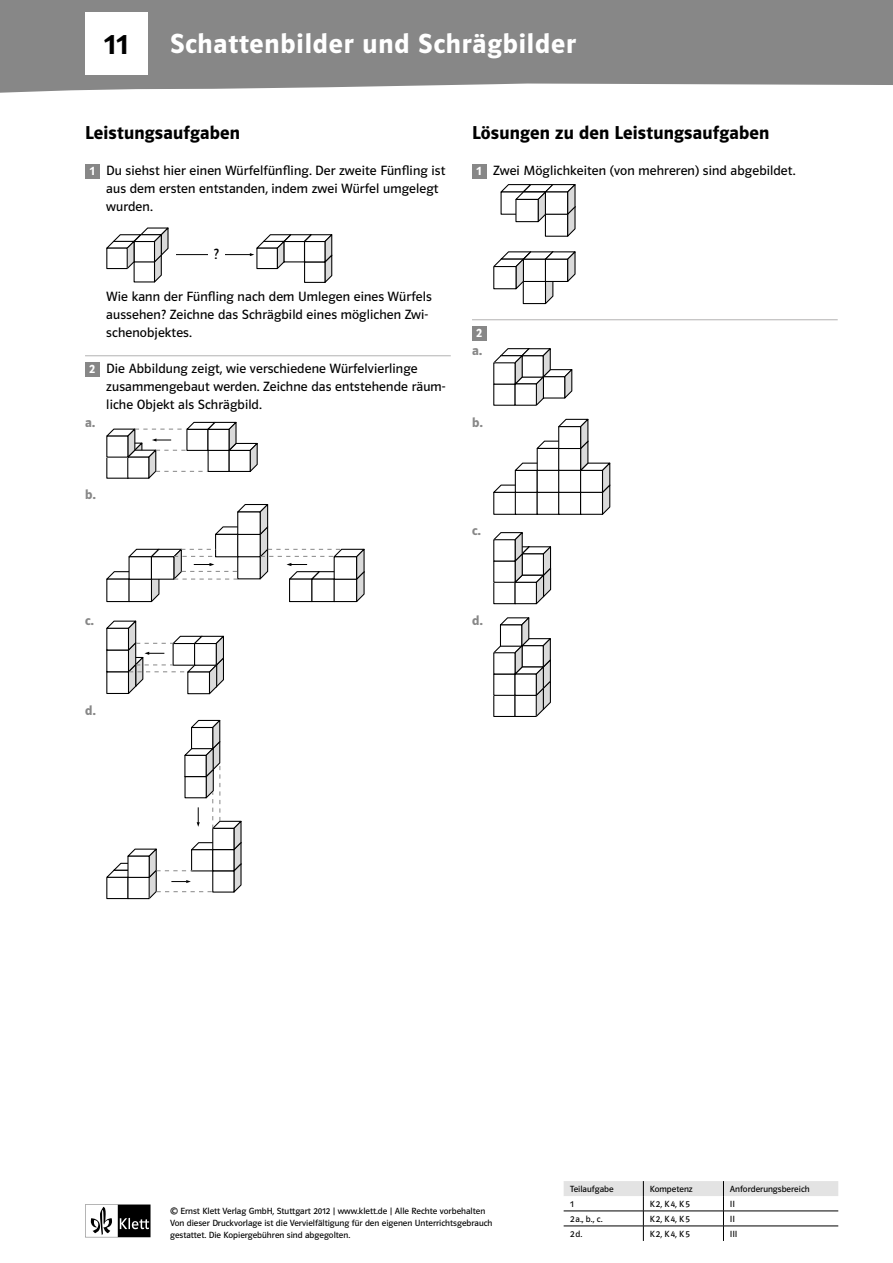
<style>
.page{position:relative;width:893px;height:1263px;background:#fff}
.page>*{position:absolute;margin:0;border:0;box-sizing:border-box;transform-origin:0 0}
.mb_bb_polo_Lerneinhe{font:27.75px "Polo MA11 K Hfett";letter-spacing:.03em;color:#fff}
.mb_bb_polo_Doppelsei{font:27.75px "Polo MA11 K Hfett";color:#000}
.mb_bb_polo_Überschri{font:18.75px "Polo MA11 K Hfett";letter-spacing:.01em;color:#000}
.t1{font:15px "Polo MA11 K Buch";color:#000}
.mb_bb_polo_Aufgaben{font:13.5px/18px "Polo MA11 K Buch";letter-spacing:.01em;color:#000}
.mb_bb_Aufgaben_ohne{font:13.5px/18px "Polo MA11 K Buch";letter-spacing:.01em;color:#000}
.mb_bb_Aufgaben_ABC{font:13.5px "Polo MA11 K Hfett";color:#878787}
.t2{font:12px "Polo MA11 K Hfett";color:#fff}
.Fusszeile{font:9px/12px "Polo ST11 K Buch";color:#000}
</style>
<div class="page">
<svg style="left:0;top:0;width:893px;height:93px;background:#909090"></svg>
<svg style="left:85px;top:1204px;width:66px;height:33px"></svg>
<hr style="left:472px;top:319px;width:366px;height:1px;background:#b3b2b2">
<svg style="left:500px;top:184px;width:76px;height:53px"></svg>
<div style="left:545px;top:191px;width:23px;height:24px;background:#fff;border:1px solid #000"></div>
<svg style="left:493px;top:251px;width:83px;height:53px"></svg>
<div style="left:494px;top:267px;width:22px;height:22px;background:#fff"></div>
<div style="left:493px;top:266px;width:23px;height:23px;border:1px solid #000"></div>
<svg style="left:493px;top:348px;width:79px;height:58px"></svg>
<div style="left:494px;top:363px;width:21px;height:21px;background:#fff"></div>
<div style="left:493px;top:362px;width:23px;height:23px;border:1px solid #000"></div>
<svg style="left:493px;top:419px;width:117px;height:96px"></svg>
<div style="left:558px;top:426px;width:23px;height:23px;background:#fff;border:1px solid #000"></div>
<svg style="left:493px;top:532px;width:58px;height:72px"></svg>
<div style="left:494px;top:540px;width:21px;height:21px;background:#fff"></div>
<div style="left:493px;top:539px;width:23px;height:23px;border:1px solid #000"></div>
<svg style="left:493px;top:617px;width:58px;height:100px"></svg>
<div style="left:500px;top:624px;width:22px;height:23px;background:#fff;border:1px solid #000"></div>
<div style="left:472px;top:164px;width:14px;height:15px;background:#878787"></div>
<div style="left:472px;top:326px;width:14px;height:15px;background:#878787"></div>
<hr style="left:85px;top:355px;width:366px;height:1px;background:#b3b2b2">
<hr style="left:176px;top:254px;width:76px;height:1px;background:#000">
<svg style="left:106px;top:227px;width:63px;height:56px"></svg>
<div style="left:107px;top:248px;width:20px;height:21px;background:#fff"></div>
<div style="left:106px;top:248px;width:22px;height:21px;border:1px solid #000"></div>
<div style="left:208px;top:244px;width:17px;height:17px;background:#fff"></div>
<svg style="left:250px;top:234px;width:82px;height:49px"></svg>
<svg style="left:106px;top:422px;width:152px;height:57px"></svg>
<svg style="left:106px;top:504px;width:259px;height:98px"></svg>
<svg style="left:106px;top:621px;width:118px;height:73px"></svg>
<svg style="left:106px;top:720px;width:136px;height:179px"></svg>
<div style="left:85px;top:164px;width:14px;height:14px;background:#878787"></div>
<div style="left:85px;top:362px;width:14px;height:14px;background:#878787"></div>
<div style="left:85px;top:13px;width:63px;height:62px;background:#fff"></div>
<svg style="left:564px;top:1181px;width:274px;height:60px"></svg>
<hr style="left:564px;top:1226px;width:79px;height:1px;background:#000">
<hr style="left:643px;top:1226px;width:80px;height:1px;background:#000">
<hr style="left:723px;top:1226px;width:115px;height:1px;background:#000">
<p class="mb_bb_polo_Doppelsei" style="left:104px;top:30px;width:26px">11</p>
<p class="mb_bb_polo_Lerneinhe" style="left:170px;top:28px;width:407px">Schattenbilder und Schrägbilder</p>
<p class="mb_bb_polo_Überschri" style="left:85px;top:122px;width:156px">Leistungsaufgaben</p>
<p class="mb_bb_polo_Aufgaben" style="left:106px;top:162px;width:341px">Du siehst hier einen Würfelfünfling. Der zweite Fünfling ist aus dem ersten entstanden, indem zwei Würfel umgelegt wurden.</p>
<p class="t1" style="left:213px;top:246px;width:7px">?</p>
<p class="mb_bb_Aufgaben_ohne" style="left:106px;top:288px;width:327px">Wie kann der Fünfling nach dem Umlegen eines Würfels aussehen? Zeichne das Schrägbild eines möglichen Zwi&shy;schenobjektes.</p>
<p class="mb_bb_polo_Aufgaben" style="left:106px;top:360px;width:341px">Die Abbildung zeigt, wie verschiedene Würfelvierlinge zusammengebaut werden. Zeichne das entstehende räum&shy;liche Objekt als Schrägbild.</p>
<p class="mb_bb_Aufgaben_ABC" style="left:85px;top:415px;width:12px">a.</p>
<p class="t2" style="left:90px;top:164px;width:7px">1</p>
<p class="t2" style="left:89px;top:362px;width:8px">2</p>
<p class="mb_bb_Aufgaben_ABC" style="left:85px;top:487px;width:13px">b.</p>
<p class="mb_bb_polo_Überschri" style="left:472px;top:122px;width:299px">Lösungen zu den Leistungsaufgaben</p>
<p class="mb_bb_Aufgaben_ohne" style="left:493px;top:162px;width:304px">Zwei Möglichkeiten (von mehreren) sind abgebildet.</p>
<p class="t2" style="left:477px;top:164px;width:7px">1</p>
<p class="t2" style="left:476px;top:326px;width:8px">2</p>
<p class="mb_bb_Aufgaben_ABC" style="left:472px;top:343px;width:12px">a.</p>
<p class="mb_bb_Aufgaben_ABC" style="left:472px;top:415px;width:13px">b.</p>
<p class="mb_bb_Aufgaben_ABC" style="left:472px;top:523px;width:11px">c.</p>
<p class="mb_bb_Aufgaben_ABC" style="left:85px;top:613px;width:11px">c.</p>
<p class="mb_bb_Aufgaben_ABC" style="left:472px;top:613px;width:13px">d.</p>
<p class="mb_bb_Aufgaben_ABC" style="left:85px;top:703px;width:13px">d.</p>
<p class="Fusszeile" style="left:170px;top:1205px;width:324px">© Ernst Klett Verlag GmbH, Stuttgart 2012 | www.klett.de | Alle Rechte vorbehalten<br>Von dieser Druckvorlage ist die Vervielfältigung für den eigenen Unterrichtsgebrauch gestattet. Die Kopiergebühren sind abgegolten.</p>
<p class="Fusszeile" style="left:570px;top:1183px;width:45px">Teilaufgabe</p>
<p class="Fusszeile" style="left:650px;top:1183px;width:45px">Kompetenz</p>
<p class="Fusszeile" style="left:730px;top:1183px;width:81px">Anforderungsbereich</p>
<p class="Fusszeile" style="left:570px;top:1198px;width:5px">1</p>
<p class="Fusszeile" style="left:650px;top:1198px;width:42px">K2, K4, K5</p>
<p class="Fusszeile" style="left:730px;top:1198px;width:7px">II</p>
<p class="Fusszeile" style="left:570px;top:1213px;width:34px">2a., b., c.</p>
<p class="Fusszeile" style="left:650px;top:1213px;width:42px">K2, K4, K5</p>
<p class="Fusszeile" style="left:730px;top:1213px;width:7px">II</p>
<p class="Fusszeile" style="left:570px;top:1228px;width:14px">2d.</p>
<p class="Fusszeile" style="left:650px;top:1228px;width:42px">K2, K4, K5</p>
<p class="Fusszeile" style="left:730px;top:1228px;width:9px">III</p>
</div>
